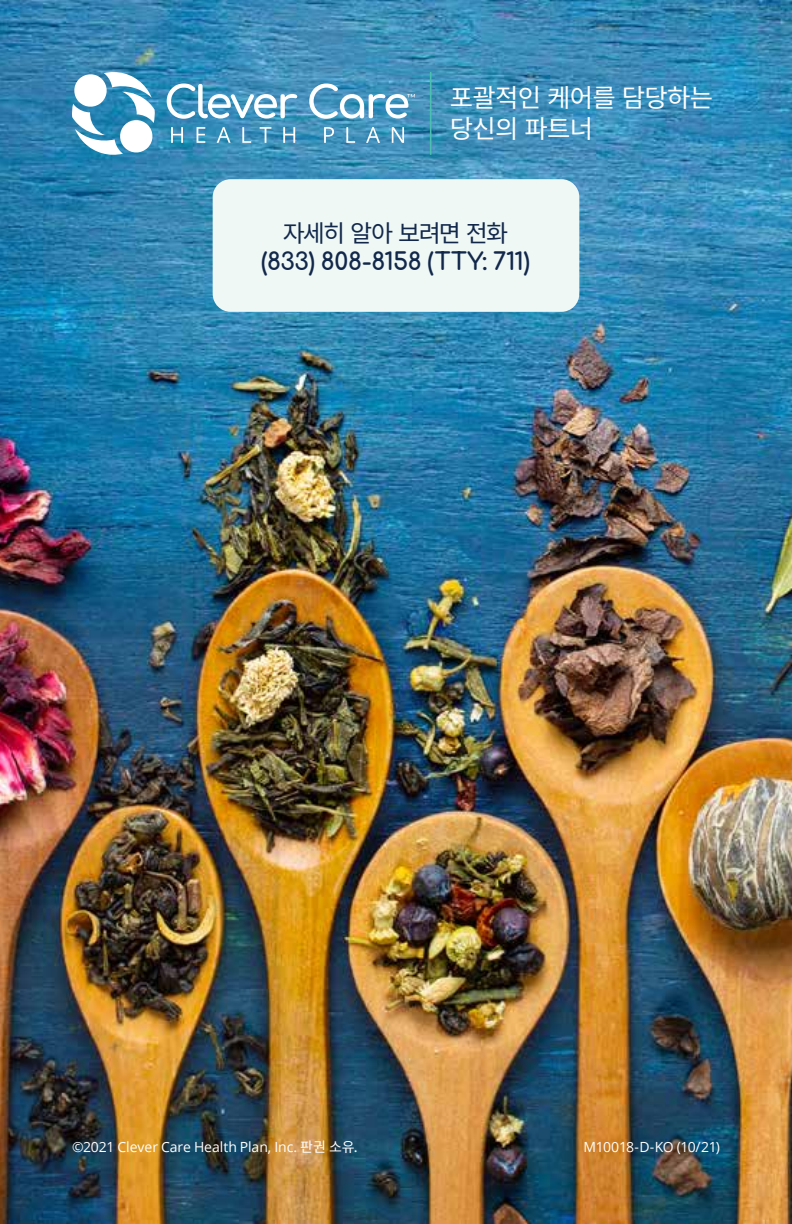
<style>
.page{position:relative;width:792px;height:1224px;background:#fff}
.page>*{position:absolute;margin:0;border:0;box-sizing:border-box;transform-origin:0 0}
.t1{font:25.4px/30.4px "Noto Sans CJ Kkr";letter-spacing:-.025em;color:#fff}
.t2{font:24px "Comfortaa";letter-spacing:-.015em;color:#12284b}
.t3{font:24px "Noto Sans CJ Ktc";letter-spacing:-.07em;color:#12284b}
.t4{font:14px "Open Sans";letter-spacing:-.005em;color:#fff}
.t5{font:14px "Open Sans";letter-spacing:-.03em;color:#fff}
.s1{font-family:"Noto Sans CJ Ktc"}
</style>
<div class="page">
<img style="left:0;top:0;width:792px;height:1224px">
<svg style="left:72px;top:70px;width:83px;height:87px"></svg>
<svg style="left:167px;top:83px;width:130px;height:36px"></svg>
<svg style="left:171px;top:127px;width:12px;height:16px"></svg>
<svg style="left:197px;top:127px;width:8px;height:16px"></svg>
<svg style="left:217px;top:127px;width:14px;height:16px"></svg>
<svg style="left:242px;top:127px;width:9px;height:16px"></svg>
<svg style="left:260px;top:127px;width:11px;height:16px"></svg>
<svg style="left:283px;top:127px;width:12px;height:16px"></svg>
<svg style="left:324px;top:127px;width:10px;height:16px"></svg>
<svg style="left:346px;top:127px;width:9px;height:16px"></svg>
<svg style="left:366px;top:127px;width:14px;height:16px"></svg>
<svg style="left:392px;top:127px;width:12px;height:16px"></svg>
<svg style="left:309px;top:83px;width:106px;height:36px"></svg>
<hr style="left:430px;top:72px;width:1px;height:83px;background:#4bc0b1">
<div style="left:213px;top:179px;width:366px;height:133px;background:#eff8f5;border-radius:18px"></div>
<h1 class="t1" style="left:450px;top:83px;width:265px">포괄적인 케어를 담당하는 당신의 파트너</h1>
<h2 class="t3" style="left:283px;top:219px;width:227px">자세히 알아 보려면 전화</h2>
<h2 class="t2" style="left:261px;top:240px;width:270px">(833) 808-8158 (TTY: 711)</h2>
<p class="t4" style="left:72px;top:1137px;width:287px">©2021 Clever Care Health Plan, Inc. <span class="s1">판권 소유.</span></p>
<p class="t5" style="left:583px;top:1137px;width:138px">M10018-D-KO (10/21)</p>
</div>
